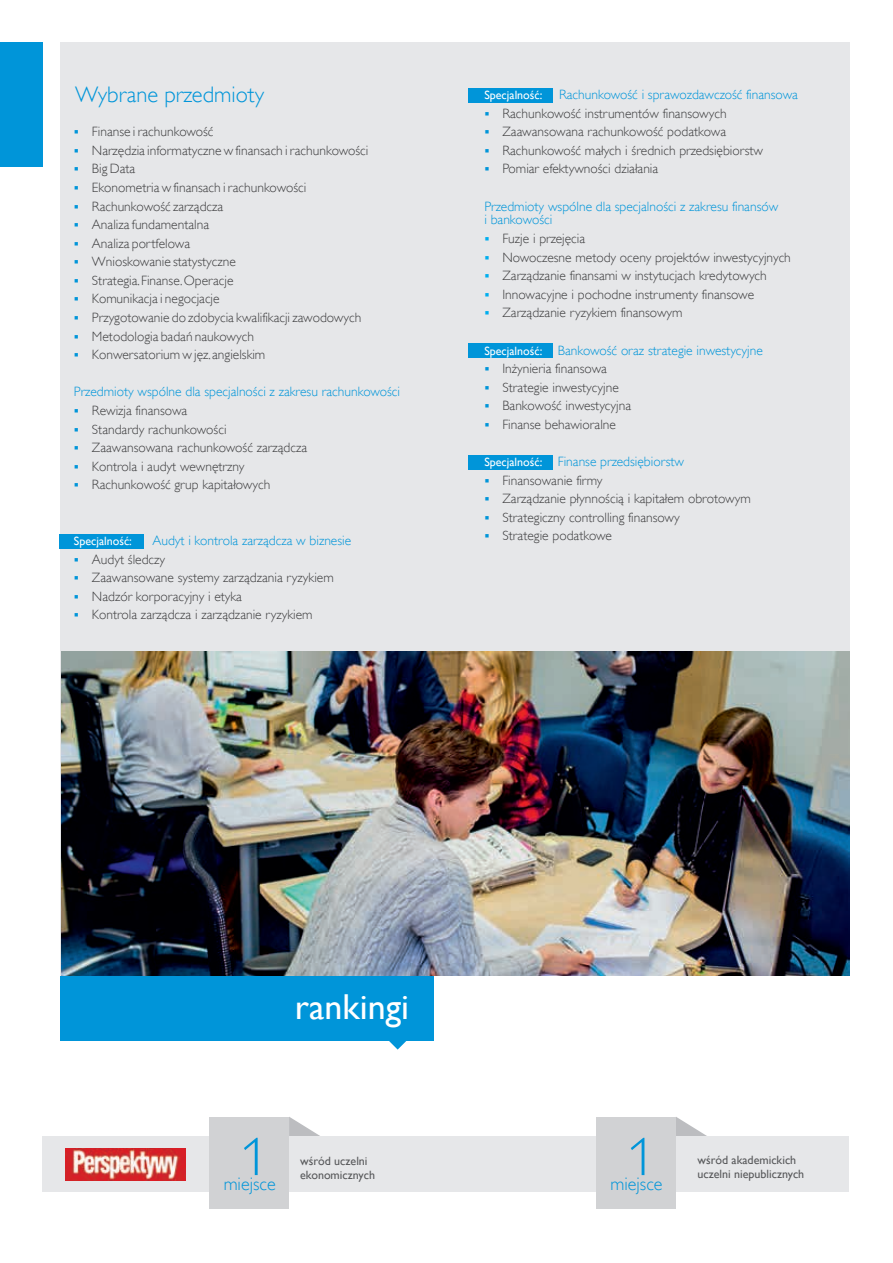
<style>
.page{position:relative;width:893px;height:1263px;background:#fff}
.page>*{position:absolute;margin:0;border:0;box-sizing:border-box;transform-origin:0 0}
.t1{font:300 54px "Gill Sans Alt One";color:#0095d9}
.t2{font:36px "Gill Sans";color:#fff}
.t3{font:300 22.5px "Gill Sans Alt One";color:#0095d9}
.t4{font:300 18.15px "Gill Sans Alt One";color:#0095d9}
.t5{font:300 13.5px "Gill Sans Alt One";color:#3e3e3f}
.t6{font:300 13.5px/14px "Gill Sans Alt One";color:#0095d9}
.t7{font:12px/14px "Gill Sans";color:#57585a}
.t8{font:12px "Gill Sans";color:#fff}
.s1{color:#0095d9}
.s2{font-family:"Gill Sans";font-weight:400;font-size:12px;color:#fff}
.s3{color:#00aeef}
</style>
<div class="page">
<div style="left:60px;top:43px;width:789px;height:933px;background:#e6e7e9"></div>
<div style="left:60px;top:976px;width:374px;height:65px;background:#0095d9"></div>
<svg style="left:389px;top:1041px;width:17px;height:8px"></svg>
<img style="left:62px;top:652px;width:787px;height:324px">
<div style="left:60px;top:534px;width:84px;height:15px;background:#0095d9"></div>
<div style="left:469px;top:455px;width:84px;height:14px;background:#0095d9"></div>
<div style="left:468px;top:343px;width:85px;height:15px;background:#0095d9"></div>
<div style="left:468px;top:89px;width:85px;height:14px;background:#0095d9"></div>
<div style="left:0;top:42px;width:43px;height:125px;background:#0095d9"></div>
<svg style="left:289px;top:1117px;width:31px;height:19px"></svg>
<svg style="left:676px;top:1117px;width:31px;height:19px"></svg>
<div style="left:43px;top:1136px;width:806px;height:56px;background:#e6e7e9"></div>
<div style="left:210px;top:1117px;width:79px;height:91px;background:#d1d2d4"></div>
<div style="left:597px;top:1117px;width:79px;height:91px;background:#d1d2d4"></div>
<img style="left:65px;top:1148px;width:120px;height:32px">
<h3 class="t3" style="left:75px;top:80px;width:191px">Wybrane przedmioty</h3>
<p class="t5" style="left:74px;top:123px;width:141px"><span class="s1">▪</span> Finanse i rachunkowość</p>
<p class="t5" style="left:74px;top:141px;width:296px"><span class="s1">▪</span> Narzędzia informatyczne w finansach i rachunkowości</p>
<p class="t5" style="left:74px;top:160px;width:63px"><span class="s1">▪</span> Big Data</p>
<p class="t5" style="left:74px;top:179px;width:234px"><span class="s1">▪</span> Ekonometria w finansach i rachunkowości</p>
<p class="t5" style="left:74px;top:197px;width:151px"><span class="s1">▪</span> Rachunkowość zarządcza</p>
<p class="t5" style="left:74px;top:216px;width:137px"><span class="s1">▪</span> Analiza fundamentalna</p>
<p class="t5" style="left:74px;top:234px;width:118px"><span class="s1">▪</span> Analiza portfelowa</p>
<p class="t5" style="left:74px;top:253px;width:163px"><span class="s1">▪</span> Wnioskowanie statystyczne</p>
<p class="t5" style="left:74px;top:271px;width:161px"><span class="s1">▪</span> Strategia. Finanse. Operacje</p>
<p class="t5" style="left:74px;top:290px;width:147px"><span class="s1">▪</span> Komunikacja i negocjacje</p>
<p class="t5" style="left:74px;top:309px;width:289px"><span class="s1">▪</span> Przygotowanie do zdobycia kwalifikacji zawodowych</p>
<p class="t5" style="left:74px;top:327px;width:182px"><span class="s1">▪</span> Metodologia badań naukowych</p>
<p class="t5" style="left:74px;top:346px;width:193px"><span class="s1">▪</span> Konwersatorium w jęz. angielskim</p>
<p class="t6" style="left:74px;top:385px;width:328px">Przedmioty wspólne dla specjalności z zakresu rachunkowości</p>
<p class="t5" style="left:74px;top:402px;width:115px"><span class="s1">▪</span> Rewizja finansowa</p>
<p class="t5" style="left:74px;top:420px;width:154px"><span class="s1">▪</span> Standardy rachunkowości</p>
<p class="t5" style="left:74px;top:439px;width:235px"><span class="s1">▪</span> Zaawansowana rachunkowość zarządcza</p>
<p class="t5" style="left:74px;top:457px;width:172px"><span class="s1">▪</span> Kontrola i audyt wewnętrzny</p>
<p class="t5" style="left:74px;top:476px;width:198px"><span class="s1">▪</span> Rachunkowość grup kapitałowych</p>
<p class="t8" style="left:74px;top:534px;width:60px">Specjalność:</p>
<p class="t6" style="left:152px;top:534px;width:200px">Audyt i kontrola zarządcza w biznesie</p>
<p class="t5" style="left:74px;top:550px;width:93px"><span class="s1">▪</span> Audyt śledczy</p>
<p class="t5" style="left:74px;top:569px;width:261px"><span class="s1">▪</span> Zaawansowane systemy zarządzania ryzykiem</p>
<p class="t5" style="left:74px;top:587px;width:170px"><span class="s1">▪</span> Nadzór korporacyjny i etyka</p>
<p class="t5" style="left:74px;top:606px;width:240px"><span class="s1">▪</span> Kontrola zarządcza i zarządzanie ryzykiem</p>
<p class="t6" style="left:484px;top:88px;width:315px"><span class="s2">Specjalność:</span> Rachunkowość i sprawozdawczość finansowa</p>
<p class="t5" style="left:484px;top:104px;width:244px"><span class="s1">▪</span> Rachunkowość instrumentów finansowych</p>
<p class="t5" style="left:484px;top:123px;width:243px"><span class="s1">▪</span> Zaawansowana rachunkowość podatkowa</p>
<p class="t5" style="left:484px;top:141px;width:280px"><span class="s1">▪</span> Rachunkowość małych i średnich przedsiębiorstw</p>
<p class="t5" style="left:484px;top:160px;width:175px"><span class="s1">▪</span> Pomiar efektywności działania</p>
<p class="t6" style="left:484px;top:199px;width:295px">Przedmioty wspólne dla specjalności z zakresu finansów i bankowości</p>
<p class="t5" style="left:484px;top:230px;width:102px"><span class="s3">▪</span> Fuzje i przejęcia</p>
<p class="t5" style="left:484px;top:248px;width:308px"><span class="s3">▪</span> Nowoczesne metody oceny projektów inwestycyjnych</p>
<p class="t5" style="left:484px;top:267px;width:284px"><span class="s3">▪</span> Zarządzanie finansami w instytucjach kredytowych</p>
<p class="t5" style="left:484px;top:285px;width:271px"><span class="s3">▪</span> Innowacyjne i pochodne instrumenty finansowe</p>
<p class="t5" style="left:484px;top:304px;width:200px"><span class="s3">▪</span> Zarządzanie ryzykiem finansowym</p>
<p class="t6" style="left:484px;top:343px;width:280px"><span class="s2">Specjalność:</span> Bankowość oraz strategie inwestycyjne</p>
<p class="t5" style="left:484px;top:360px;width:124px"><span class="s1">▪</span> Inżynieria finansowa</p>
<p class="t5" style="left:484px;top:378px;width:136px"><span class="s1">▪</span> Strategie inwestycyjne</p>
<p class="t5" style="left:484px;top:397px;width:148px"><span class="s1">▪</span> Bankowość inwestycyjna</p>
<p class="t5" style="left:484px;top:416px;width:133px"><span class="s1">▪</span> Finanse behawioralne</p>
<p class="t6" style="left:484px;top:455px;width:201px"><span class="s2">Specjalność:</span> Finanse przedsiębiorstw</p>
<p class="t5" style="left:484px;top:471px;width:120px"><span class="s1">▪</span> Finansowanie firmy</p>
<p class="t5" style="left:484px;top:490px;width:268px"><span class="s1">▪</span> Zarządzanie płynnością i kapitałem obrotowym</p>
<p class="t5" style="left:484px;top:508px;width:197px"><span class="s1">▪</span> Strategiczny controlling finansowy</p>
<p class="t5" style="left:484px;top:527px;width:129px"><span class="s1">▪</span> Strategie podatkowe</p>
<h2 class="t2" style="left:295px;top:985px;width:116px">rankingi</h2>
<h1 class="t1" style="left:241px;top:1121px;width:28px">1</h1>
<h1 class="t1" style="left:628px;top:1121px;width:28px">1</h1>
<p class="t7" style="left:300px;top:1155px;width:76px">wśród uczelni ekonomicznych</p>
<h3 class="t4" style="left:224px;top:1172px;width:54px">miejsce</h3>
<h3 class="t4" style="left:610px;top:1172px;width:54px">miejsce</h3>
<p class="t7" style="left:697px;top:1153px;width:108px">wśród akademickich uczelni niepublicznych</p>
</div>
